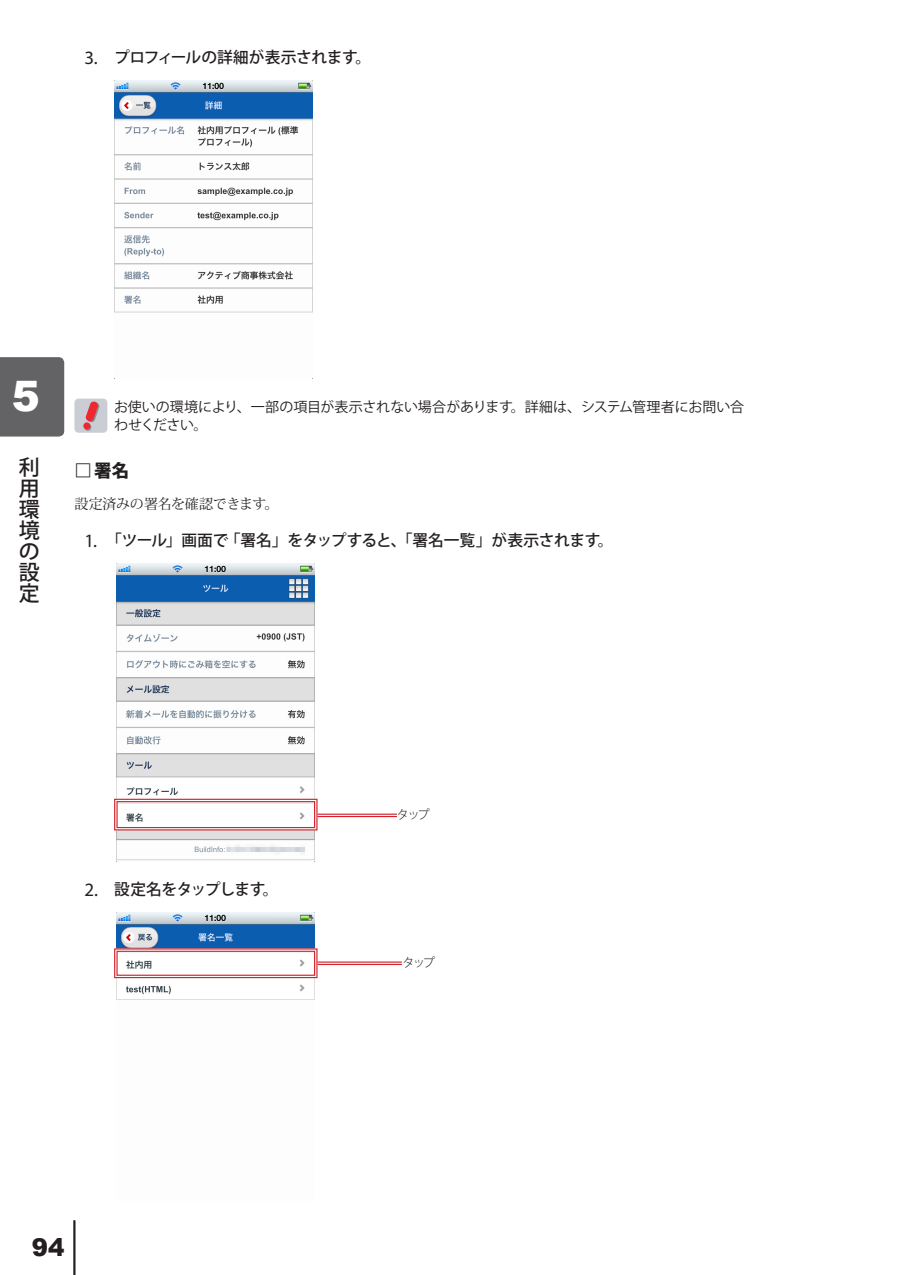
<style>
.page{position:relative;width:903px;height:1275px;background:#fff}
.page>*{position:absolute;margin:0;border:0;box-sizing:border-box;transform-origin:0 0}
.t1{font:900 42px "Arial";color:#fff}
.t2{font:900 24.5px "Arial";color:#231f20}
.t3{font:500 21px/21px "Koz Go Pro";color:#231f20;text-align:justify}
.t4{font:800 17.5px "Koz Go Pro";color:#231f20}
.数字付き本文{font:500 15.75px "Koz Go Pro";letter-spacing:-.03em;color:#231f20}
.注意書き{font:14px/18.7px "Koz Go Pro";letter-spacing:-.01em;color:#231f20}
.本文{font:14px "Koz Min Pro";letter-spacing:-.02em;color:#231f20}
.t5{font:300 12.25px "Koz Go Pro";letter-spacing:-.165em;color:#231f20}
.s1{font-family:"Myriad Pro";font-weight:400;font-size:18.9px}
.s2{font-family:"Myriad Pro";font-weight:400;font-size:18.55px}
</style>
<div class="page">
<div style="left:0;top:357px;width:64px;height:80px;background:#636366"></div>
<hr style="left:74px;top:1220px;width:1px;height:55px;background:#231f20">
<img style="left:114px;top:81px;width:199px;height:232px">
<div style="left:74px;top:399px;width:33px;height:34px;background:#caced4;border-radius:4px"></div>
<svg style="left:84px;top:424px;width:7px;height:7px"></svg>
<div style="left:83px;top:422px;width:7px;height:7px;background:#ec2931;border-radius:50%"></div>
<svg style="left:85px;top:401px;width:15px;height:22px"></svg>
<img style="left:116px;top:563px;width:199px;height:298px">
<hr style="left:317px;top:814px;width:80px;height:1px;background:#d1232a">
<hr style="left:317px;top:816px;width:80px;height:1px;background:#d1232a">
<svg style="left:114px;top:798px;width:204px;height:33px"></svg>
<div style="left:116px;top:801px;width:199px;height:27px;border:1px solid #d1232a"></div>
<img style="left:116px;top:912px;width:199px;height:88px">
<hr style="left:317px;top:961px;width:85px;height:4px;background:#f8dfe0">
<hr style="left:317px;top:961px;width:85px;height:2px;background:#d1232a">
<hr style="left:317px;top:964px;width:85px;height:1px;background:#d1232a">
<svg style="left:114px;top:948px;width:204px;height:31px"></svg>
<div style="left:116px;top:951px;width:199px;height:25px;border:1px solid #d1232a"></div>
<p class="数字付き本文" style="left:84px;top:48px;width:288px"><span class="s1">3</span><span class="s2">.</span> プロフィールの詳細が表示されます。</p>
<h1 class="t1" style="left:12px;top:365px;width:30px">5</h1>
<h3 class="t3" style="left:19px;top:458px;width:22px">利用環境の設定</h3>
<p class="注意書き" style="left:114px;top:397px;width:632px">お使いの環境により、一部の項目が表示されない場合があります。詳細は、システム管理者にお問い合わせください。</p>
<p class="t4" style="left:74px;top:459px;width:56px">□署名</p>
<p class="本文" style="left:74px;top:494px;width:205px">設定済みの署名を確認できます。</p>
<p class="数字付き本文" style="left:84px;top:530px;width:531px"><span class="s1">1</span><span class="s2">.</span> 「ツール」画面で「署名」をタップすると、「署名一覧」が表示されます。</p>
<p class="数字付き本文" style="left:84px;top:879px;width:196px"><span class="s1">2</span><span class="s2">.</span> 設定名をタップします。</p>
<p class="t5" style="left:397px;top:807px;width:34px">タップ</p>
<p class="t5" style="left:402px;top:954px;width:34px">タップ</p>
<h2 class="t2" style="left:32px;top:1230px;width:34px">94</h2>
</div>
